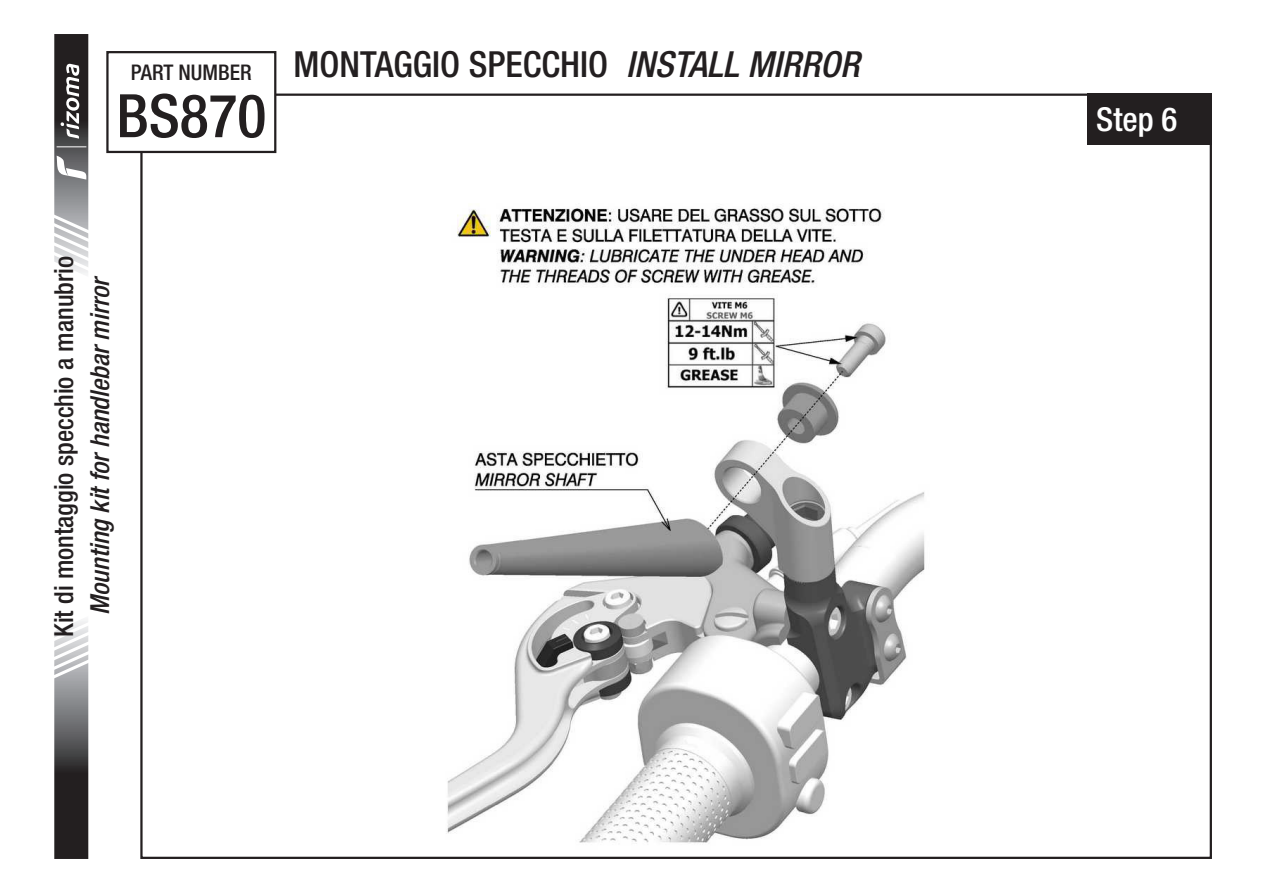
<style>
.page{position:relative;width:1263px;height:893px;background:#fff}
.page>*{position:absolute;margin:0;border:0;box-sizing:border-box;transform-origin:0 0}
.t1{font:500 condensed 60px "Helvetica Neue LT Std";color:#231f20}
.t2{font:500 condensed 36px "Helvetica Neue LT Std";color:#231f20}
.t3{font:500 condensed 33px "Helvetica Neue LT Std";color:#fff}
.t4{font:500 condensed 26.4px "Helvetica Neue LT Std";color:#231f20}
.t5{font:italic 500 condensed 26.4px "Helvetica Neue LT Std";color:#231f20}
.t6{font:500 condensed 21.6px "Helvetica Neue LT Std";color:#231f20}
.s1{font-style:italic}
</style>
<div class="page">
<img style="left:446px;top:205px;width:479px;height:639px">
<div style="left:1088px;top:94px;width:124px;height:51px;background:#231f20"></div>
<svg style="left:54px;top:620px;width:35px;height:239px;background:#706f70"></svg>
<svg style="left:54px;top:34px;width:35px;height:240px"></svg>
<div style="left:106px;top:51px;width:170px;height:102px;border:2px solid #231f20"></div>
<p class="t6" style="left:131px;top:59px;width:122px">PART NUMBER</p>
<h1 class="t1" style="left:116px;top:80px;width:151px">BS870</h1>
<h2 class="t2" style="left:293px;top:42px;width:568px">MONTAGGIO SPECCHIO <span class="s1">INSTALL MIRROR</span></h2>
<p class="t4" style="left:48px;top:637px;width:383px;rotate:-90deg">Kit di montaggio specchio a manubrio</p>
<p class="t5" style="left:84px;top:615px;width:341px;rotate:-90deg">Mounting kit for handlebar mirror</p>
<p class="t3" style="left:1096px;top:99px;width:83px">Step 6</p>
</div>
